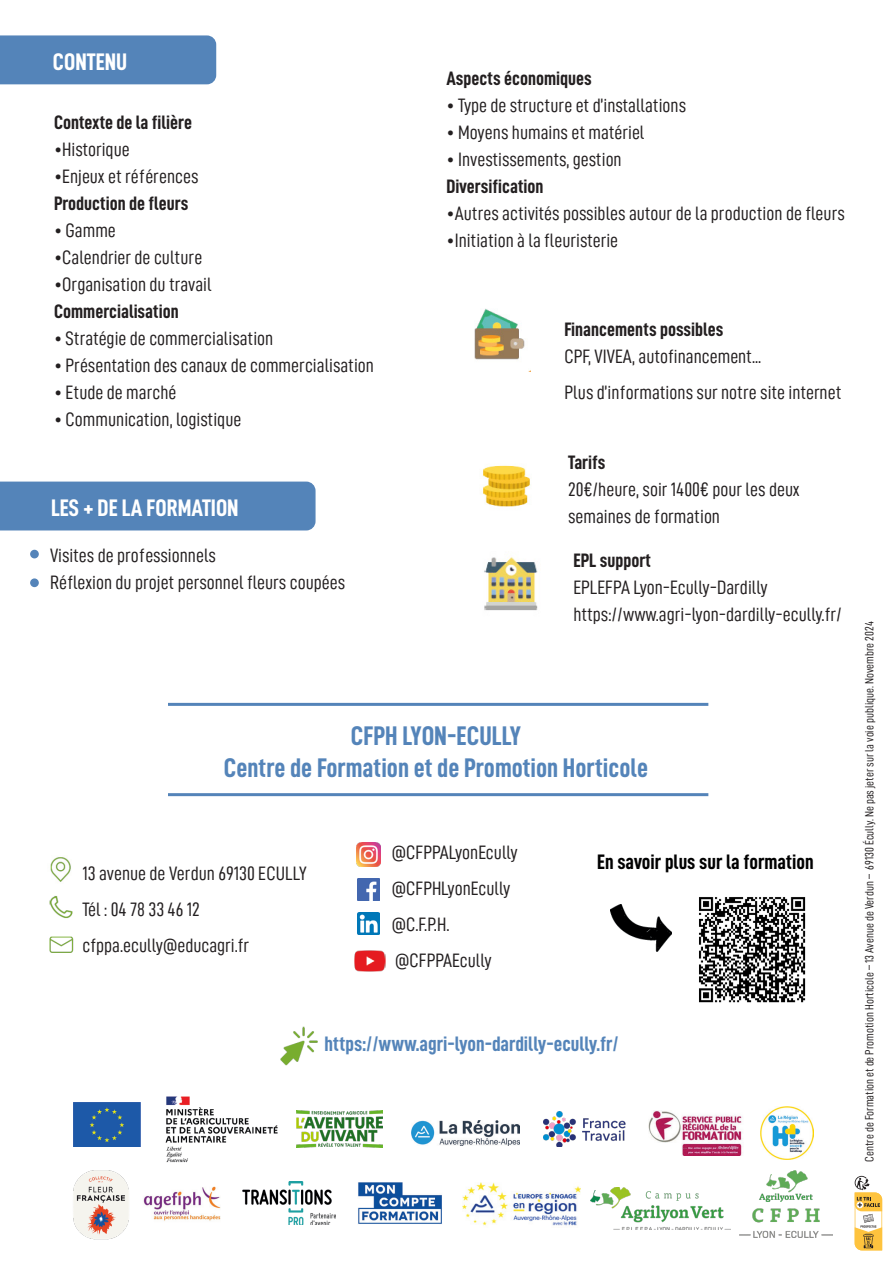
<style>
.page{position:relative;width:893px;height:1263px;background:#fff}
.page>*{position:absolute;margin:0;border:0;box-sizing:border-box;transform-origin:0 0}
.t1{font:27px "D DIN Condensed Bold";color:#5484b9}
.t2{font:24px "D DIN Condensed Bold";color:#fff}
.t3{font:21px "D DIN Condensed Bold";color:#5484b9}
.t4{font:21px "D DIN Condensed Bold";color:#000001}
.t5{font:19.5px/27px "D DIN Condensed";color:#231f20}
.t6{font:19.5px "D DIN Condensed Bold";color:#231f20}
.t7{font:12px "D DIN Condensed";color:#231f20}
.s1{font-family:"D DIN Condensed Bold"}
</style>
<div class="page">
<div style="left:0;top:35px;width:216px;height:49px;background:#5484b9"></div>
<img style="left:483px;top:465px;width:47px;height:42px">
<img style="left:484px;top:557px;width:54px;height:54px">
<div style="left:0;top:482px;width:316px;height:48px;background:#5484b9"></div>
<div style="left:30px;top:550px;width:9px;height:8px;background:#5484b9;border-radius:50%"></div>
<div style="left:30px;top:578px;width:9px;height:9px;background:#5484b9;border-radius:50%"></div>
<img style="left:357px;top:842px;width:24px;height:24px">
<img style="left:50px;top:857px;width:21px;height:25px">
<img style="left:49px;top:936px;width:25px;height:17px">
<img style="left:49px;top:896px;width:24px;height:23px">
<img style="left:358px;top:878px;width:22px;height:22px">
<img style="left:358px;top:912px;width:21px;height:22px">
<img style="left:354px;top:950px;width:32px;height:21px">
<img style="left:280px;top:1026px;width:38px;height:40px">
<hr style="left:168px;top:793px;width:540px;height:3px;background:#5484b9">
<hr style="left:168px;top:703px;width:540px;height:3px;background:#5484b9">
<img style="left:74px;top:1102px;width:66px;height:45px">
<img style="left:761px;top:1106px;width:53px;height:53px">
<img style="left:143px;top:1186px;width:78px;height:35px">
<img style="left:243px;top:1182px;width:92px;height:43px">
<img style="left:462px;top:1182px;width:118px;height:44px">
<img style="left:648px;top:1110px;width:95px;height:45px">
<img style="left:358px;top:1182px;width:84px;height:42px">
<img style="left:165px;top:1096px;width:113px;height:67px">
<img style="left:411px;top:1120px;width:109px;height:25px">
<img style="left:611px;top:905px;width:60px;height:47px">
<img style="left:699px;top:897px;width:107px;height:106px">
<img style="left:73px;top:1170px;width:56px;height:70px">
<img style="left:474px;top:308px;width:57px;height:64px">
<img style="left:590px;top:1188px;width:140px;height:42px">
<img style="left:740px;top:1170px;width:92px;height:67px">
<img style="left:296px;top:1110px;width:86px;height:38px">
<img style="left:544px;top:1111px;width:82px;height:36px">
<svg style="left:854px;top:1175px;width:29px;height:76px"></svg>
<p class="t2" style="left:53px;top:48px;width:76px">CONTENU</p>
<p class="t6" style="left:54px;top:112px;width:139px">Contexte de la filière</p>
<p class="t5" style="left:54px;top:135px;width:77px">•Historique</p>
<p class="t5" style="left:54px;top:162px;width:146px">•Enjeux et références</p>
<p class="t6" style="left:54px;top:193px;width:136px">Production de fleurs</p>
<p class="t5" style="left:54px;top:216px;width:63px">• Gamme</p>
<p class="t5" style="left:54px;top:243px;width:150px">•Calendrier de culture</p>
<p class="t5" style="left:54px;top:270px;width:159px">•Organisation du travail</p>
<p class="t6" style="left:54px;top:301px;width:126px">Commercialisation</p>
<p class="t5" style="left:54px;top:324px;width:221px">• Stratégie de commercialisation</p>
<p class="t5" style="left:54px;top:351px;width:322px">• Présentation des canaux de commercialisation</p>
<p class="t5" style="left:54px;top:378px;width:124px">• Etude de marché</p>
<p class="t5" style="left:54px;top:405px;width:189px">• Communication, logistique</p>
<p class="t2" style="left:51px;top:494px;width:189px">LES + DE LA FORMATION</p>
<p class="t5" style="left:50px;top:541px;width:167px">Visites de professionnels</p>
<p class="t5" style="left:50px;top:568px;width:297px">Réflexion du projet personnel fleurs coupées</p>
<p class="t6" style="left:446px;top:67px;width:147px">Aspects économiques</p>
<p class="t5" style="left:446px;top:91px;width:241px">• Type de structure et d’installations</p>
<p class="t5" style="left:446px;top:118px;width:200px">• Moyens humains et matériel</p>
<p class="t5" style="left:446px;top:145px;width:177px">• Investissements, gestion</p>
<p class="t6" style="left:446px;top:175px;width:99px">Diversification</p>
<p class="t5" style="left:446px;top:199px;width:400px">•Autres activités possibles autour de la production de fleurs</p>
<p class="t5" style="left:446px;top:226px;width:173px">•Initiation à la fleuristerie</p>
<p class="t6" style="left:565px;top:318px;width:160px">Financements possibles</p>
<p class="t5" style="left:565px;top:342px;width:198px">CPF, VIVEA, autofinancement...</p>
<p class="t5" style="left:565px;top:378px;width:278px">Plus d’informations sur notre site internet</p>
<p class="t6" style="left:568px;top:452px;width:39px">Tarifs</p>
<p class="t5" style="left:568px;top:476px;width:233px">20€/heure, soir 1400€ pour les deux semaines de formation</p>
<p class="t5" style="left:573px;top:546px;width:196px"><span class="s1">EPL support<br></span>EPLEFPA Lyon-Ecully-Dardilly</p>
<p class="t5" style="left:573px;top:600px;width:270px">https://www.agri-lyon-dardilly-ecully.fr/</p>
<p class="t1" style="left:351px;top:720px;width:171px">CFPH LYON-ECULLY</p>
<p class="t1" style="left:224px;top:753px;width:426px">Centre de Formation et de Promotion Horticole</p>
<p class="t5" style="left:82px;top:859px;width:226px">13 avenue de Verdun 69130 ECULLY</p>
<p class="t5" style="left:82px;top:895px;width:119px">Tél : 04 78 33 46 12</p>
<p class="t5" style="left:82px;top:931px;width:168px">cfppa.ecully@educagri.fr</p>
<p class="t5" style="left:392px;top:838px;width:127px">@CFPPALyonEcully</p>
<p class="t5" style="left:392px;top:874px;width:120px">@CFPHLyonEcully</p>
<p class="t5" style="left:392px;top:910px;width:59px">@C.F.P.H.</p>
<p class="t5" style="left:395px;top:946px;width:98px">@CFPPAEcully</p>
<p class="t4" style="left:597px;top:850px;width:218px">En savoir plus sur la formation</p>
<p class="t3" style="left:324px;top:1032px;width:296px">https://www.agri-lyon-dardilly-ecully.fr/</p>
<p class="t7" style="left:863px;top:1162px;width:542px;rotate:-90deg">Centre de Formation et de Promotion Horticole – 13 Avenue de Verdun – 69130 Écully. Ne pas jeter sur la voie publique. Novembre 2024</p>
</div>
